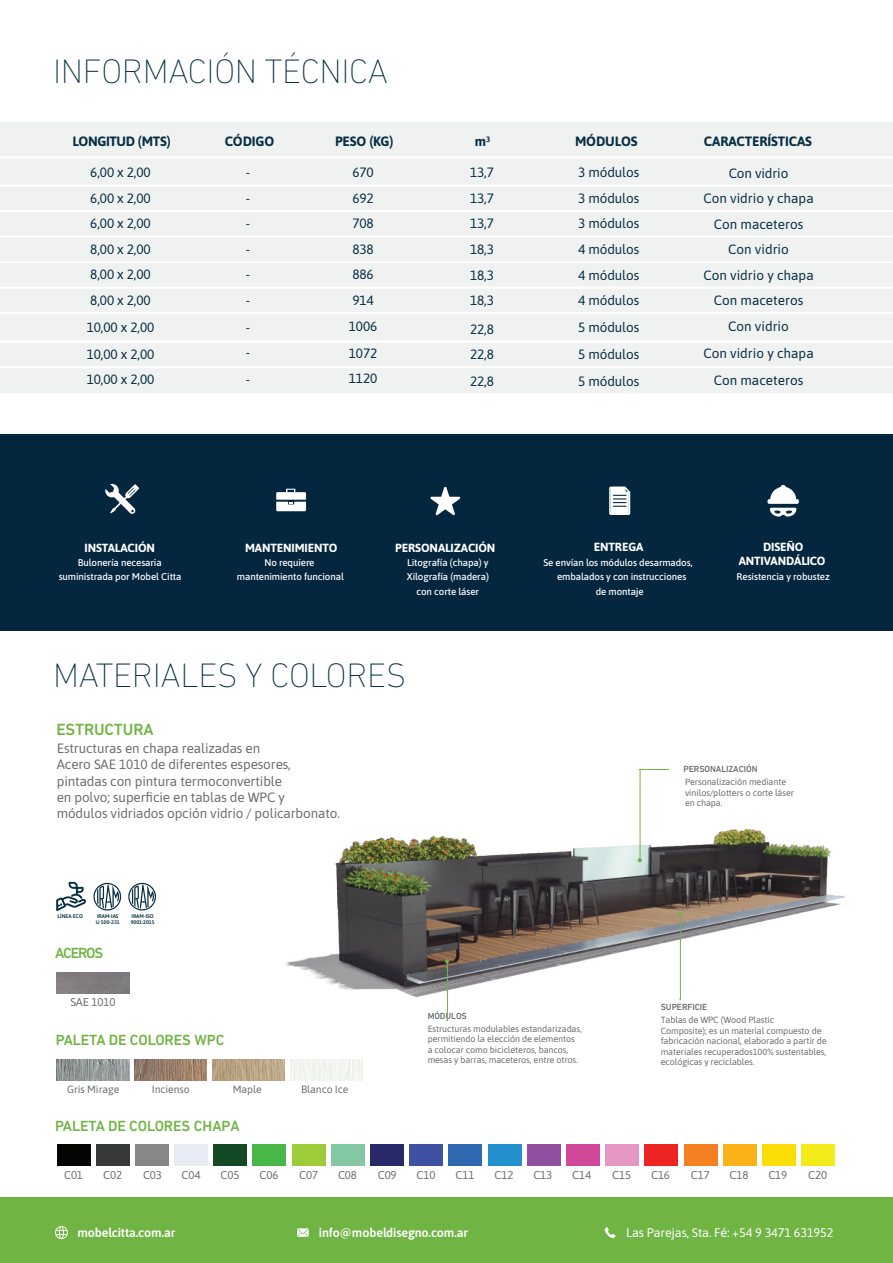
<style>
.page{position:relative;width:893px;height:1263px;background:#fff}
.page>*{position:absolute;margin:0;border:0;box-sizing:border-box;transform-origin:0 0}
.t1{font:200 34.5px "DIN Next LT Pro";letter-spacing:-.01em;color:#063043}
.t2{font:500 16.5px "DIN Next LT Pro";letter-spacing:-.01em;color:#70b444}
.t3{font:500 15px "DIN Next LT Pro";letter-spacing:-.01em;color:#70b444}
.t4{font:13.5px/25.5px "Asap";letter-spacing:-.01em;color:#073043;text-align:justify}
.t5{font:13.5px/16.2px "Asap";letter-spacing:-.01em;color:#6d6e70}
.t6{font:700 13.5px "Asap";letter-spacing:-.01em;color:#073043}
.t7{font:700 13.5px "Asap";letter-spacing:-.03em;color:#073043}
.t8{font:600 12.45px "Asap";letter-spacing:-.01em;color:#fff}
.t9{font:12.45px "Asap";letter-spacing:-.01em;color:#fff}
.t10{font:700 11.85px/14.1px "Asap";letter-spacing:-.01em;color:#fff;text-align:center}
.t11{font:11.4px "Asap";letter-spacing:-.01em;color:#6d6e70}
.t12{font:10.5px "Asap";letter-spacing:-.01em;color:#6d6e70}
.t13{font:500 9.75px/14.4px "Asap";letter-spacing:-.01em;color:#fff;text-align:center}
.t14{font:9px/10.5px "Asap";letter-spacing:-.01em;color:#6d6e70}
.t15{font:500 9px "DIN Next LT Pro";letter-spacing:-.01em;color:#6d6e70}
.t16{font:600 5.25px/5.2px "Asap";color:#073043}
</style>
<div class="page">
<img style="left:285px;top:829px;width:561px;height:172px">
<div style="left:0;top:122px;width:893px;height:271px;background:#f0f1f1"></div>
<hr style="left:0;top:210px;width:893px;height:2px;background:#fff">
<hr style="left:0;top:185px;width:893px;height:2px;background:#fff">
<hr style="left:0;top:156px;width:893px;height:2px;background:#fff">
<hr style="left:0;top:236px;width:893px;height:2px;background:#fff">
<hr style="left:0;top:287px;width:893px;height:2px;background:#fff">
<hr style="left:0;top:261px;width:893px;height:2px;background:#fff">
<hr style="left:0;top:312px;width:893px;height:2px;background:#fff">
<hr style="left:0;top:366px;width:893px;height:2px;background:#fff">
<hr style="left:0;top:341px;width:893px;height:2px;background:#fff">
<div style="left:0;top:434px;width:893px;height:196px;background:#04273f"></div>
<svg style="left:767px;top:485px;width:32px;height:32px"></svg>
<svg style="left:609px;top:486px;width:21px;height:29px"></svg>
<svg style="left:105px;top:483px;width:34px;height:31px"></svg>
<svg style="left:430px;top:487px;width:30px;height:28px"></svg>
<svg style="left:276px;top:489px;width:30px;height:22px"></svg>
<svg style="left:678px;top:912px;width:4px;height:88px"></svg>
<div style="left:57px;top:1144px;width:34px;height:22px;background:#050504"></div>
<div style="left:96px;top:1144px;width:34px;height:22px;background:#373838"></div>
<div style="left:135px;top:1144px;width:34px;height:22px;background:#888787"></div>
<div style="left:174px;top:1144px;width:34px;height:22px;background:#e7ecf4"></div>
<div style="left:213px;top:1144px;width:34px;height:22px;background:#134a23"></div>
<div style="left:252px;top:1144px;width:34px;height:22px;background:#49b748"></div>
<div style="left:292px;top:1144px;width:33px;height:22px;background:#9ecb3a"></div>
<div style="left:331px;top:1144px;width:34px;height:22px;background:#83c7a3"></div>
<div style="left:370px;top:1144px;width:34px;height:22px;background:#272969"></div>
<div style="left:409px;top:1144px;width:34px;height:22px;background:#3e51a3"></div>
<div style="left:488px;top:1144px;width:34px;height:22px;background:#2590ce"></div>
<div style="left:527px;top:1144px;width:34px;height:22px;background:#9051a0"></div>
<div style="left:566px;top:1144px;width:34px;height:22px;background:#d1489a"></div>
<div style="left:605px;top:1144px;width:34px;height:22px;background:#e597c1"></div>
<div style="left:644px;top:1144px;width:34px;height:22px;background:#ee2323"></div>
<div style="left:684px;top:1144px;width:33px;height:22px;background:#f58021"></div>
<div style="left:723px;top:1144px;width:34px;height:22px;background:#fbb217"></div>
<div style="left:762px;top:1144px;width:34px;height:22px;background:#fbdd08"></div>
<div style="left:801px;top:1144px;width:34px;height:22px;background:#f2eb19"></div>
<div style="left:448px;top:1144px;width:34px;height:22px;background:#3168b2"></div>
<div style="left:0;top:1198px;width:893px;height:65px;background:#70b444"></div>
<svg style="left:297px;top:1228px;width:12px;height:9px"></svg>
<svg style="left:55px;top:1226px;width:13px;height:13px"></svg>
<svg style="left:605px;top:1227px;width:11px;height:11px"></svg>
<img style="left:57px;top:1059px;width:72px;height:22px">
<img style="left:135px;top:1059px;width:72px;height:22px">
<img style="left:212px;top:1059px;width:73px;height:22px">
<div style="left:290px;top:1059px;width:73px;height:22px;background:#f2f4f0"></div>
<svg style="left:93px;top:883px;width:28px;height:27px"></svg>
<svg style="left:128px;top:883px;width:28px;height:27px"></svg>
<svg style="left:56px;top:881px;width:30px;height:30px"></svg>
<svg style="left:638px;top:769px;width:31px;height:93px"></svg>
<svg style="left:445px;top:959px;width:4px;height:62px"></svg>
<h1 class="t1" style="left:53px;top:52px;width:337px">INFORMACIÓN TÉCNICA</h1>
<h3 class="t7" style="left:72px;top:132px;width:100px">LONGITUD (MTS)</h3>
<h3 class="t6" style="left:225px;top:132px;width:51px">CÓDIGO</h3>
<h3 class="t6" style="left:335px;top:132px;width:60px">PESO (KG)</h3>
<h3 class="t6" style="left:475px;top:132px;width:17px">m³</h3>
<h3 class="t6" style="left:575px;top:132px;width:64px">MÓDULOS</h3>
<h3 class="t6" style="left:704px;top:132px;width:109px">CARACTERÍSTICAS</h3>
<h3 class="t4" style="left:90px;top:159px;width:62px">6,00 x 2,00<br>6,00 x 2,00<br>6,00 x 2,00<br>8,00 x 2,00<br>8,00 x 2,00<br>8,00 x 2,00</h3>
<h3 class="t4" style="left:87px;top:313px;width:69px;line-height:27px">10,00 x 2,00<br>10,00 x 2,00</h3>
<h3 class="t4" style="left:87px;top:366px;width:69px">10,00 x 2,00</h3>
<h3 class="t4" style="left:578px;top:159px;width:63px">3 módulos 3 módulos 3 módulos 4 módulos 4 módulos 4 módulos</h3>
<h3 class="t4" style="left:578px;top:313px;width:63px;line-height:27px">5 módulos 5 módulos 5 módulos</h3>
<h3 class="t4" style="left:703px;top:159px;width:112px;text-align:center">Con vidrio<br>Con vidrio y chapa<br>Con maceteros<br>Con vidrio<br>Con vidrio y chapa<br>Con maceteros<br>Con vidrio</h3>
<h3 class="t4" style="left:703px;top:339px;width:112px;line-height:27px;text-align:center">Con vidrio y chapa<br>Con maceteros</h3>
<h3 class="t4" style="left:349px;top:159px;width:30px;text-align:left">670<br>692<br>708<br>838<br>886<br>914<br>1006</h3>
<h3 class="t4" style="left:349px;top:339px;width:30px">1072<br>1120</h3>
<h3 class="t4" style="left:470px;top:159px;width:25px">13,7<br>13,7<br>13,7<br>18,3<br>18,3<br>18,3</h3>
<h3 class="t4" style="left:470px;top:315px;width:25px">22,8<br>22,8</h3>
<h3 class="t4" style="left:470px;top:368px;width:25px">22,8</h3>
<h3 class="t4" style="left:246px;top:159px;width:6px">- - - - - -</h3>
<h3 class="t4" style="left:246px;top:314px;width:6px">- -</h3>
<h3 class="t4" style="left:246px;top:366px;width:6px">-</h3>
<h3 class="t10" style="left:85px;top:540px;width:72px">INSTALACIÓN</h3>
<p class="t13" style="left:59px;top:555px;width:124px">Bulonería necesaria suministrada por Mobel Citta</p>
<h3 class="t10" style="left:245px;top:540px;width:94px">MANTENIMIENTO</h3>
<p class="t13" style="left:237px;top:555px;width:108px">No requiere mantenimiento funcional</p>
<h3 class="t10" style="left:395px;top:540px;width:102px">PERSONALIZACIÓN</h3>
<p class="t13" style="left:407px;top:555px;width:84px">Litografía (chapa) y<br>Xilografía (madera) con corte láser</p>
<h1 class="t1" style="left:53px;top:656px;width:355px">MATERIALES Y COLORES</h1>
<h2 class="t2" style="left:56px;top:720px;width:99px">ESTRUCTURA</h2>
<h3 class="t5" style="left:57px;top:740px;width:285px">Estructuras en chapa realizadas en<br>Acero SAE 1010 de diferentes espesores, pintadas con pintura termoconvertible<br>en polvo; superficie en tablas de WPC y<br>módulos vidriados opción vidrio / policarbonato.</h3>
<p class="t16" style="left:58px;top:914px;width:27px">LÍNEA ECO</p>
<p class="t16" style="left:131px;top:914px;width:25px">IRAM-ISO<br>9001:2015</p>
<p class="t16" style="left:96px;top:914px;width:25px">IRAM-IAS<br>U 500-231</p>
<h3 class="t10" style="left:594px;top:539px;width:51px">ENTREGA</h3>
<p class="t13" style="left:543px;top:555px;width:151px">Se envían los módulos desarmados,</p>
<p class="t13" style="left:557px;top:569px;width:131px">embalados y con instrucciones</p>
<p class="t13" style="left:596px;top:583px;width:50px">de montaje</p>
<h3 class="t10" style="left:739px;top:539px;width:88px">DISEÑO<br>ANTIVANDÁLICO</h3>
<p class="t13" style="left:737px;top:569px;width:95px">Resistencia y robustez</p>
<p class="t15" style="left:683px;top:764px;width:76px">PERSONALIZACIÓN</p>
<p class="t14" style="left:685px;top:776px;width:111px">Personalización mediante vinilos/plotters o corte láser en chapa.</p>
<h3 class="t3" style="left:55px;top:944px;width:50px">ACEROS</h3>
<p class="t11" style="left:70px;top:994px;width:47px">SAE 1010</p>
<h3 class="t3" style="left:56px;top:1031px;width:170px">PALETA DE COLORES WPC</h3>
<p class="t12" style="left:67px;top:1082px;width:54px">Gris Mirage</p>
<p class="t12" style="left:152px;top:1082px;width:39px">Incienso</p>
<p class="t12" style="left:233px;top:1082px;width:30px">Maple</p>
<p class="t12" style="left:301px;top:1082px;width:49px">Blanco Ice</p>
<h3 class="t3" style="left:55px;top:1117px;width:186px">PALETA DE COLORES CHAPA</h3>
<p class="t15" style="left:428px;top:1011px;width:41px">MÓDULOS</p>
<p class="t14" style="left:428px;top:1023px;width:156px">Estructuras modulables estandarizadas, permitiendo la elección de elementos a colocar como bicicleteros, bancos, mesas y barras, maceteros, entre otros.</p>
<p class="t15" style="left:661px;top:1002px;width:48px">SUPERFICIE</p>
<p class="t14" style="left:661px;top:1014px;width:167px">Tablas de WPC (Wood Plastic<br>Composite); es un material compuesto de fabricación nacional, elaborado a partir de materiales recuperados100% sustentables, ecológicas y reciclables.</p>
<p class="t11" style="left:64px;top:1167px;width:21px">C01</p>
<p class="t11" style="left:103px;top:1167px;width:21px">C02</p>
<p class="t11" style="left:143px;top:1167px;width:21px">C03</p>
<p class="t11" style="left:182px;top:1167px;width:21px">C04</p>
<p class="t11" style="left:221px;top:1167px;width:21px">C05</p>
<p class="t11" style="left:259px;top:1167px;width:21px">C06</p>
<p class="t11" style="left:299px;top:1167px;width:21px">C07</p>
<p class="t11" style="left:338px;top:1167px;width:21px">C08</p>
<p class="t11" style="left:378px;top:1167px;width:21px">C09</p>
<p class="t11" style="left:417px;top:1167px;width:21px">C10</p>
<p class="t11" style="left:455px;top:1167px;width:21px">C11</p>
<p class="t11" style="left:494px;top:1167px;width:21px">C12</p>
<p class="t11" style="left:533px;top:1167px;width:21px">C13</p>
<p class="t11" style="left:572px;top:1167px;width:21px">C14</p>
<p class="t11" style="left:612px;top:1167px;width:21px">C15</p>
<p class="t11" style="left:651px;top:1167px;width:21px">C16</p>
<p class="t11" style="left:691px;top:1167px;width:21px">C17</p>
<p class="t11" style="left:729px;top:1167px;width:21px">C18</p>
<p class="t11" style="left:768px;top:1167px;width:21px">C19</p>
<p class="t11" style="left:808px;top:1167px;width:21px">C20</p>
<h3 class="t8" style="left:77px;top:1223px;width:99px">mobelcitta.com.ar</h3>
<h3 class="t8" style="left:319px;top:1223px;width:151px">info@mobeldisegno.com.ar</h3>
<h3 class="t9" style="left:626px;top:1223px;width:209px">Las Parejas, Sta. Fé: +54 9 3471 631952</h3>
</div>
